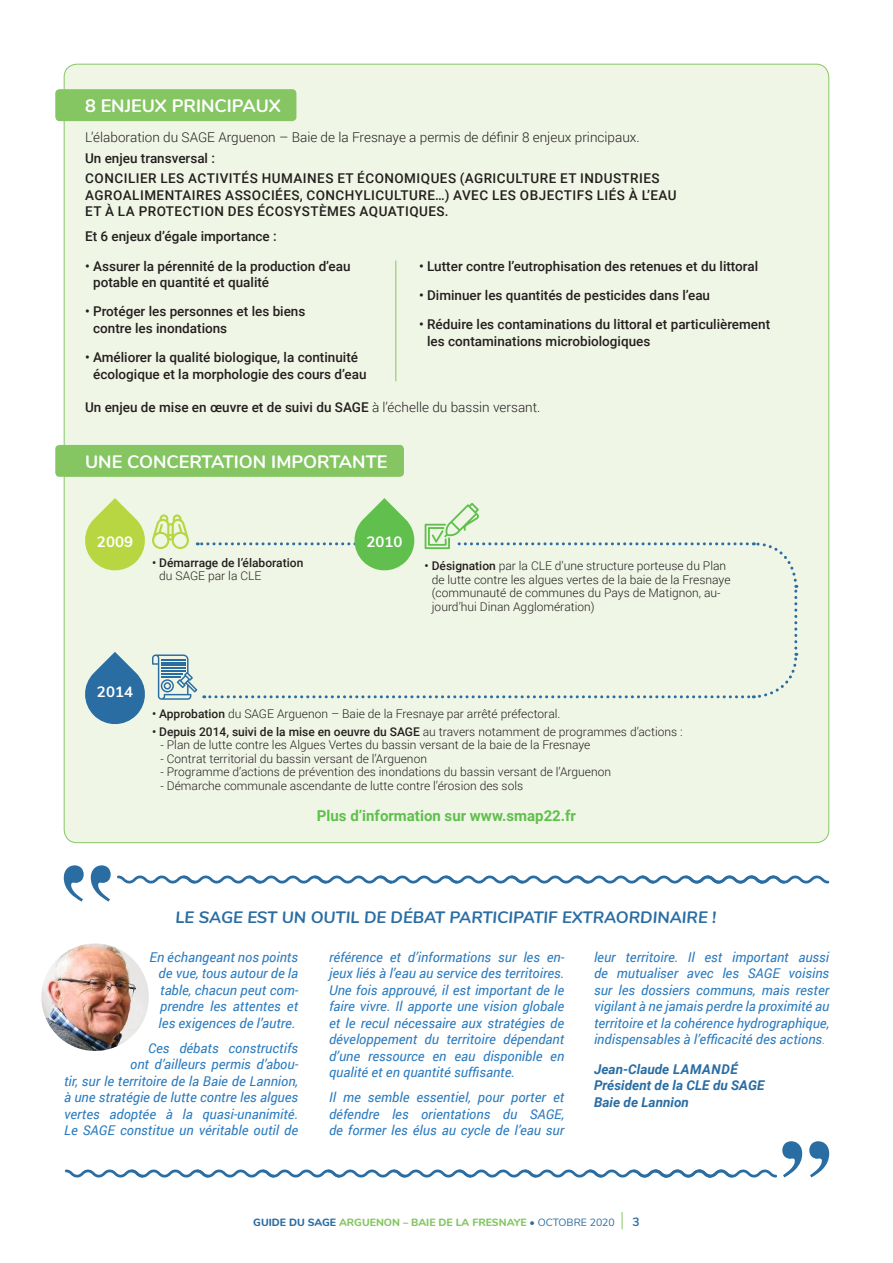
<style>
.page{position:relative;width:893px;height:1263px;background:#fff}
.page>*{position:absolute;margin:0;border:0;box-sizing:border-box;transform-origin:0 0}
.t1{font:700 18px "Nunito";color:#fff}
.t2{font:italic 700 16.5px "Nunito";color:#2a6da3}
.t3{font:700 15px "Roboto";color:#60bf4d}
.t4{font:700 15px "Nunito";color:#fff}
.t5{font:italic 13.5px/16.5px "Roboto";color:#2b7bbf;text-align:justify}
.t6{font:500 13.5px/16.5px "Roboto";color:#241f1f}
.t7{font:500 13.5px/20.7px "Roboto";letter-spacing:.035em;color:#241f1f}
.t8{font:300 13.5px "Roboto";color:#241f1f}
.t9{font:italic 700 13.5px/16.5px "Roboto";color:#2a6da3}
.t10{font:300 12px/13.5px "Roboto";color:#241f1f}
.t11{font:500 12px "Roboto";color:#241f1f}
.t12{font:700 12px "Nunito";color:#2a6da3}
.t13{font:800 10.5px "Nunito";color:#85c663}
.s1{font-weight:300}
.s2{font-weight:500}
.s3{color:#2a6da3}
.s4{font-weight:400;color:#2a6da3}
</style>
<div class="page">
<svg style="left:622px;top:1212px;width:1px;height:17px"></svg>
<div style="left:64px;top:64px;width:765px;height:779px;background:#f0f6e6;border-radius:13px"></div>
<div style="left:55px;top:89px;width:241px;height:32px;background:#85c663;border-radius:4px"></div>
<img style="left:41px;top:943px;width:108px;height:108px;border-radius:54px">
<svg style="left:64px;top:865px;width:47px;height:37px"></svg>
<svg style="left:65px;top:1141px;width:764px;height:36px"></svg>
<svg style="left:117px;top:875px;width:712px;height:8px"></svg>
<hr style="left:395px;top:260px;width:1px;height:121px;background:#85c663">
<div style="left:55px;top:445px;width:349px;height:32px;background:#85c663;border-radius:4px"></div>
<svg style="left:85px;top:498px;width:714px;height:226px"></svg>
<h1 class="t1" style="left:85px;top:93px;width:197px">8 ENJEUX PRINCIPAUX</h1>
<p class="t8" style="left:85px;top:128px;width:556px">L’élaboration du SAGE Arguenon – Baie de la Fresnaye a permis de définir 8 enjeux principaux.</p>
<p class="t7" style="left:85px;top:147px;width:576px">Un enjeu transversal :<br>CONCILIER LES ACTIVITÉS HUMAINES ET ÉCONOMIQUES (AGRICULTURE ET INDUSTRIES</p>
<p class="t7" style="left:85px;top:186px;width:593px;line-height:16.5px">AGROALIMENTAIRES ASSOCIÉES, CONCHYLICULTURE…) AVEC LES OBJECTIFS LIÉS À L’EAU<br>ET À LA PROTECTION DES ÉCOSYSTÈMES AQUATIQUES.</p>
<p class="t6" style="left:85px;top:228px;width:193px">Et 6 enjeux d’égale importance :</p>
<p class="t6" style="left:93px;top:257px;width:259px;text-indent:-8px">• Assurer la pérennité de la production d’eau potable en quantité et qualité</p>
<p class="t6" style="left:93px;top:303px;width:214px;text-indent:-8px">• Protéger les personnes et les biens contre les inondations</p>
<p class="t6" style="left:93px;top:348px;width:275px;text-indent:-8px">• Améliorer la qualité biologique, la continuité écologique et la morphologie des cours d’eau</p>
<p class="t6" style="left:419px;top:257px;width:341px">• Lutter contre l’eutrophisation des retenues et du littoral</p>
<p class="t6" style="left:419px;top:286px;width:293px">• Diminuer les quantités de pesticides dans l’eau</p>
<p class="t6" style="left:427px;top:315px;width:345px;text-indent:-8px">• Réduire les contaminations du littoral et particulièrement les contaminations microbiologiques</p>
<p class="t6" style="left:85px;top:399px;width:457px">Un enjeu de mise en œuvre et de suivi du SAGE <span class="s1">à l’échelle du bassin versant.</span></p>
<h1 class="t1" style="left:85px;top:449px;width:304px">UNE CONCERTATION IMPORTANTE</h1>
<p class="t4" style="left:97px;top:531px;width:38px">2009</p>
<p class="t4" style="left:366px;top:531px;width:38px">2010</p>
<p class="t11" style="left:152px;top:554px;width:153px">• Démarrage de l’élaboration</p>
<p class="t10" style="left:159px;top:569px;width:104px">du SAGE par la CLE</p>
<p class="t10" style="left:432px;top:559px;width:300px;text-indent:-7px"><span class="s2">• Désignation</span> par la CLE d’une structure porteuse du Plan de lutte contre les algues vertes de la baie de la Fresnaye (communauté de communes du Pays de Matignon, au&shy;jourd’hui Dinan Agglomération)</p>
<p class="t4" style="left:97px;top:680px;width:38px">2014</p>
<p class="t10" style="left:152px;top:706px;width:410px"><span class="s2">• Approbation</span> du SAGE Arguenon – Baie de la Fresnaye par arrêté préfectoral.</p>
<p class="t10" style="left:152px;top:724px;width:532px"><span class="s2">• Depuis 2014, suivi de la mise en oeuvre du SAGE</span> au travers notamment de programmes d’actions :</p>
<p class="t10" style="left:161px;top:738px;width:431px">- Plan de lutte contre les Algues Vertes du bassin versant de la baie de la Fresnaye</p>
<p class="t10" style="left:161px;top:751px;width:268px">- Contrat territorial du bassin versant de l’Arguenon</p>
<p class="t10" style="left:161px;top:765px;width:452px">- Programme d’actions de prévention des inondations du bassin versant de l’Arguenon</p>
<p class="t10" style="left:161px;top:778px;width:364px">- Démarche communale ascendante de lutte contre l’érosion des sols</p>
<p class="t3" style="left:317px;top:805px;width:261px">Plus d’information sur www.smap22.fr</p>
<p class="t2" style="left:175px;top:905px;width:542px">LE SAGE EST UN OUTIL DE DÉBAT PARTICIPATIF EXTRAORDINAIRE !</p>
<p class="t5" style="left:159px;top:948px;width:141px;text-indent:-9px">En échangeant nos points de vue, tous autour de la table, chacun peut com&shy;prendre les attentes et les exigences de l’autre.</p>
<p class="t5" style="left:64px;top:1039px;width:236px;text-align:right">Ces débats constructifs<br>ont d’ailleurs permis d’abou-<br>tir, sur le territoire de la Baie de Lannion, à une stratégie de lutte contre les algues vertes adoptée à la quasi-unanimité.<br>Le SAGE constitue un véritable outil de</p>
<p class="t5" style="left:329px;top:948px;width:237px">référence et d’informations sur les en&shy;jeux liés à l’eau au service des territoires.<br>Une fois approuvé, il est important de le faire vivre. Il apporte une vision globale et le recul nécessaire aux stratégies de développement du territoire dépendant d’une ressource en eau disponible en qualité et en quantité suffisante.</p>
<p class="t5" style="left:329px;top:1089px;width:237px">Il me semble essentiel, pour porter et défendre les orientations du SAGE, de former les élus au cycle de l’eau sur</p>
<p class="t5" style="left:594px;top:948px;width:237px">leur territoire. Il est important aussi de mutualiser avec les SAGE voisins sur les dossiers communs, mais rester vigilant à ne jamais perdre la proximité au territoire et la cohérence hydrographique, indispensables à l’efficacité des actions<span class="s1">.</span></p>
<p class="t9" style="left:594px;top:1060px;width:172px">Jean-Claude LAMANDÉ<br>Président de la CLE du SAGE<br>Baie de Lannion</p>
<p class="t13" style="left:253px;top:1215px;width:363px"><span class="s3">GUIDE DU SAGE</span> ARGUENON – BAIE DE LA FRESNAYE <span class="s4">• OCTOBRE 2020</span></p>
<p class="t12" style="left:632px;top:1213px;width:9px">3</p>
</div>
